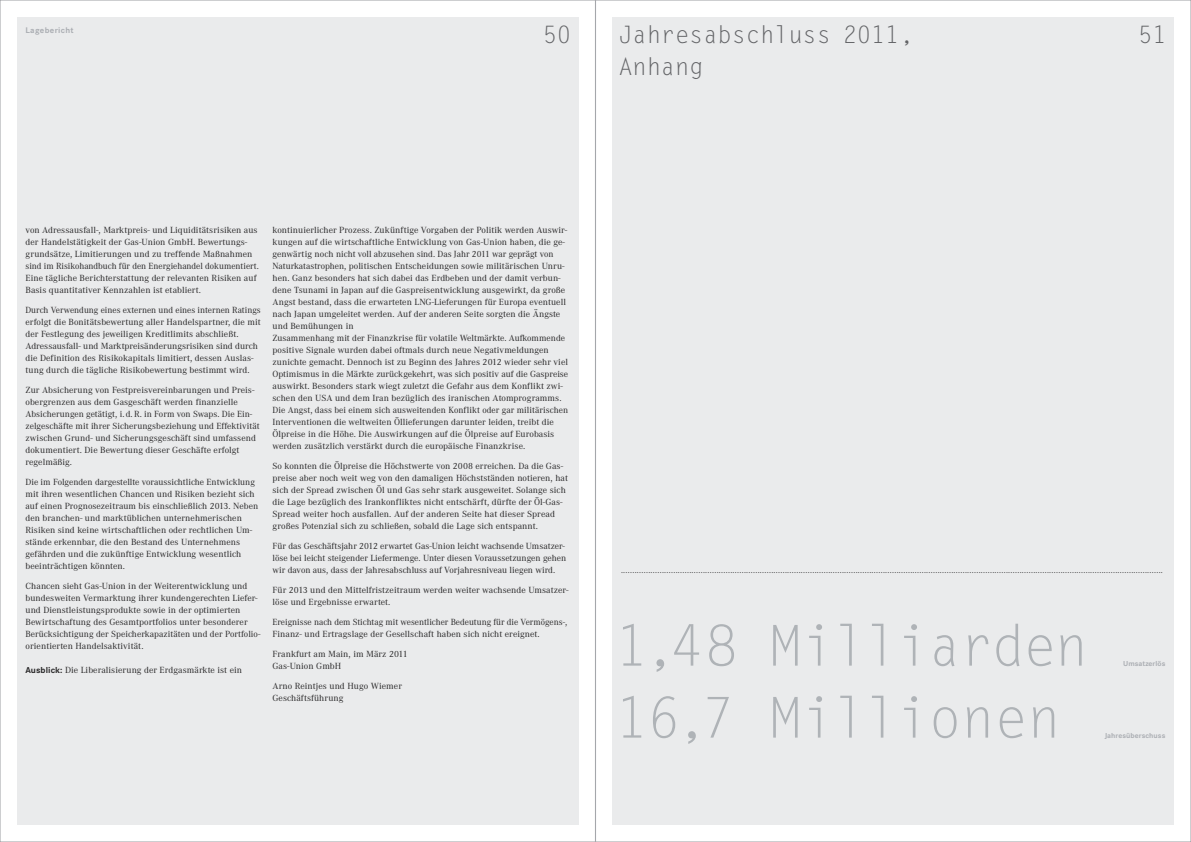
<style>
.page{position:relative;width:1191px;height:842px;background:#fff}
.page>*{position:absolute;margin:0;border:0;box-sizing:border-box;transform-origin:0 0}
.t1{font:56.5px/72px "Letter Gothic";letter-spacing:-.04em;color:#afb3b7}
.t2{font:24px "Letter Gothic";letter-spacing:-.01em;color:#636467}
.t3{font:9.2px/12px "Corporate A";letter-spacing:.005em;color:#272627}
.t4{font:700 8.5px "Corporate S";letter-spacing:.04em;color:#abaeb3}
.t5{font:8.2px "Corporate A";color:#272627}
.t6{font:700 7.5px "Corporate S";letter-spacing:.005em;color:#abaeb3}
.s1{font-family:"Corporate S";font-weight:700;font-size:9px}
</style>
<div class="page">
<div style="left:17px;top:17px;width:561px;height:808px;background:#eaebec"></div>
<div style="left:612px;top:17px;width:562px;height:808px;background:#eaebec"></div>
<p class="t4" style="left:26px;top:25px;width:50px">Lagebericht</p>
<h2 class="t2" style="left:618px;top:24px;width:297px">Jahresabschluss 2011,</h2>
<h2 class="t2" style="left:1138px;top:24px;width:30px">51</h2>
<h2 class="t2" style="left:618px;top:56px;width:87px">Anhang</h2>
<h2 class="t2" style="left:543px;top:24px;width:30px">50</h2>
<p class="t3" style="left:26px;top:224px;width:235px">von Adressausfall-, Marktpreis- und Liquiditätsrisiken aus der Handelstätigkeit der Gas-Union GmbH. Bewertungs&shy;grundsätze, Limitierungen und zu treffende Maßnahmen sind im Risikohandbuch für den Energiehandel dokumentiert.<br>Eine tägliche Berichterstattung der relevanten Risiken auf Basis quantitativer Kennzahlen ist etabliert.</p>
<p class="t3" style="left:26px;top:304px;width:237px">Durch Verwendung eines externen und eines internen Ratings erfolgt die Bonitätsbewertung aller Handelspartner, die mit der Festlegung des jeweiligen Kreditlimits abschließt.<br>Adressausfall- und Marktpreisänderungsrisiken sind durch die Definition des Risikokapitals limitiert, dessen Auslas&shy;tung durch die tägliche Risikobewertung bestimmt wird.</p>
<p class="t3" style="left:26px;top:384px;width:236px">Zur Absicherung von Festpreisvereinbarungen und Preis&shy;obergrenzen aus dem Gasgeschäft werden finanzielle<br>Ab sicherungen getätigt, i. d.R. in Form von Swaps. Die Ein&shy;zelgeschäfte mit ihrer Sicherungsbeziehung und Effektivität zwischen Grund- und Sicherungsgeschäft sind umfassend dokumentiert. Die Bewertung dieser Geschäfte erfolgt regelmäßig.</p>
<p class="t3" style="left:26px;top:476px;width:234px">Die im Folgenden dargestellte voraussichtliche Entwicklung mit ihren wesentlichen Chancen und Risiken bezieht sich auf einen Prognosezeitraum bis einschließlich 2013. Neben den branchen- und marktüblichen unternehmerischen Risiken sind keine wirtschaftlichen oder rechtlichen Um&shy;stände erkennbar, die den Bestand des Unternehmens gefährden und die zukünftige Entwicklung wesentlich beeinträchtigen könnten.</p>
<p class="t3" style="left:26px;top:580px;width:236px">Chancen sieht Gas-Union in der Weiterentwicklung und bundesweiten Vermarktung ihrer kundengerechten Liefer&shy;und Dienstleistungsprodukte sowie in der optimierten Bewirtschaftung des Gesamtportfolios unter besonderer Berücksichtigung der Speicherkapazitäten und der Portfolio&shy;orientierten Handelsaktivität.</p>
<p class="t3" style="left:26px;top:664px;width:218px"><span class="s1">Ausblick:</span> Die Liberalisierung der Erdgasmärkte ist ein</p>
<p class="t3" style="left:272px;top:224px;width:297px">kontinuierlicher Prozess. Zukünftige Vorgaben der Politik werden Auswir&shy;kungen auf die wirtschaftliche Entwicklung von Gas-Union haben, die ge&shy;genwärtig noch nicht voll abzusehen sind. Das Jahr 2011 war geprägt von Naturkatastrophen, politischen Entscheidungen sowie militärischen Unru&shy;hen. Ganz besonders hat sich dabei das Erdbeben und der damit verbun&shy;dene Tsunami in Japan auf die Gaspreisentwicklung ausgewirkt, da große Angst bestand, dass die erwarteten LNG-Lieferungen für Europa eventuell nach Japan umgeleitet werden. Auf der anderen Seite sorgten die Ängste und Bemühungen in<br>Zusammenhang mit der Finanzkrise für volatile Weltmärkte. Aufkommende positive Signale wurden dabei oftmals durch neue Negativmeldungen zunichte gemacht. Dennoch ist zu Beginn des Jahres 2012 wieder sehr viel Optimismus in die Märkte zurückgekehrt, was sich positiv auf die Gaspreise auswirkt. Besonders stark wiegt zuletzt die Gefahr aus dem Konflikt zwi&shy;schen den USA und dem Iran bezüglich des iranischen Atomprogramms.<br>Die Angst, dass bei einem sich ausweitenden Konflikt oder gar militärischen Interventionen die weltweiten Öllieferungen darunter leiden, treibt die Ölpreise in die Höhe. Die Auswirkungen auf die Ölpreise auf Eurobasis werden zusätzlich verstärkt durch die europäische Finanzkrise.</p>
<p class="t3" style="left:272px;top:460px;width:297px">So konnten die Ölpreise die Höchstwerte von 2008 erreichen. Da die Gas&shy;preise aber noch weit weg von den damaligen Höchstständen notieren, hat sich der Spread zwischen Öl und Gas sehr stark ausgeweitet. Solange sich die Lage bezüglich des Irankonfliktes nicht entschärft, dürfte der Öl-Gas-Spread weiter hoch ausfallen. Auf der anderen Seite hat dieser Spread großes Potenzial sich zu schließen, sobald die Lage sich entspannt.</p>
<p class="t3" style="left:272px;top:540px;width:295px">Für das Geschäftsjahr 2012 erwartet Gas-Union leicht wachsende Umsatzer&shy;löse bei leicht steigender Liefermenge. Unter diesen Voraussetzungen gehen wir davon aus, dass der Jahresabschluss auf Vorjahresniveau liegen wird.</p>
<p class="t3" style="left:272px;top:584px;width:297px">Für 2013 und den Mittelfristzeitraum werden weiter wachsende Umsatzer&shy;löse und Ergebnisse erwartet.</p>
<p class="t3" style="left:272px;top:616px;width:296px">Ereignisse nach dem Stichtag mit wesentlicher Bedeutung für die Vermögens-,<br>Finanz- und Ertragslage der Gesellschaft haben sich nicht ereignet.</p>
<p class="t3" style="left:272px;top:648px;width:137px">Frankfurt am Main, im März 2011<br>Gas-Union GmbH</p>
<p class="t3" style="left:272px;top:680px;width:131px">Arno Reintjes und Hugo Wiemer<br>Geschäftsführung</p>
<p class="t5" style="left:621px;top:566px;width:543px">..............................................................................................................................................................................................................................................</p>
<h1 class="t1" style="left:615px;top:615px;width:475px">1,48 Milliarden<br>16,7 Millionen</h1>
<p class="t6" style="left:1123px;top:659px;width:44px">Umsatzerlös</p>
<p class="t6" style="left:1104px;top:731px;width:62px">Jahresüberschuss</p>
</div>
